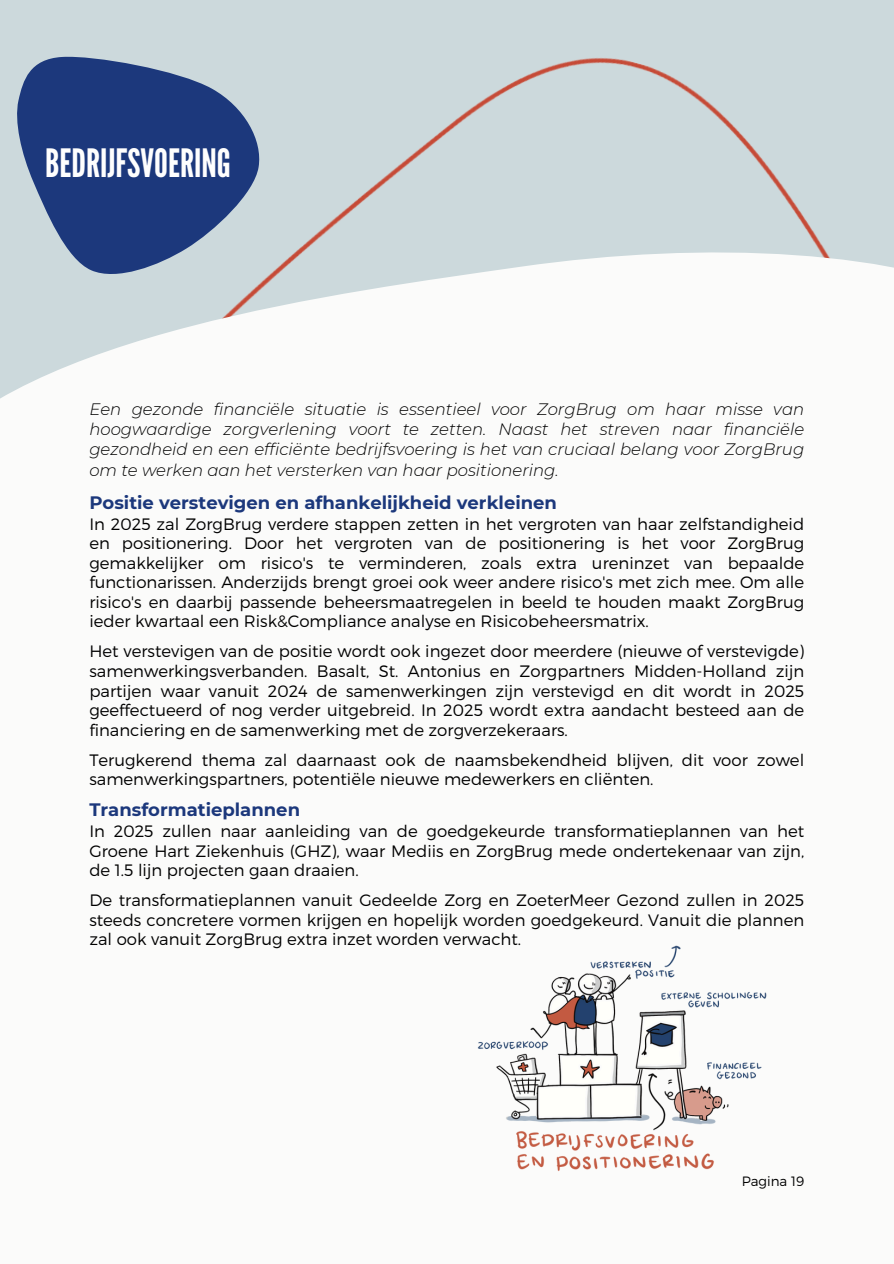
<style>
.page{position:relative;width:894px;height:1264px;background:#fff}
.page>*{position:absolute;margin:0;border:0;box-sizing:border-box;transform-origin:0 0}
.t1{font:39px "League Gothic";color:#fefefe}
.t2{font:700 18px "Montserrat";color:#1c387c}
.t3{font:300 16.5px/19.5px "Montserrat";color:#000;text-align:justify}
.t4{font:italic 300 16.5px/20.2px "Montserrat";color:#000;text-align:justify}
.t5{font:300 13.5px "Montserrat";color:#000}
</style>
<div class="page">
<div style="left:0;top:0;width:893px;height:240px;background:#ccd9dc"></div>
<svg style="left:0;top:240px;width:893px;height:159px"></svg>
<svg style="left:17px;top:57px;width:242px;height:217px;background:#496194"></svg>
<img style="left:477px;top:945px;width:290px;height:227px">
<p class="t1" style="left:45px;top:140px;width:187px">BEDRIJFSVOERING</p>
<h2 class="t4" style="left:89px;top:399px;width:716px">Een gezonde financiële situatie is essentieel voor ZorgBrug om haar misse van hoogwaardige zorgverlening voort te zetten. Naast het streven naar financiële gezondheid en een efficiënte bedrijfsvoering is het van cruciaal belang voor ZorgBrug om te werken aan het versterken van haar positionering.</h2>
<h1 class="t2" style="left:89px;top:491px;width:469px">Positie verstevigen en afhankelijkheid verkleinen</h1>
<h1 class="t3" style="left:89px;top:513px;width:716px">In 2025 zal ZorgBrug verdere stappen zetten in het vergroten van haar zelfstandigheid en positionering. Door het vergroten van de positionering is het voor ZorgBrug gemakkelijker om risico's te verminderen, zoals extra ureninzet van bepaalde functionarissen. Anderzijds brengt groei ook weer andere risico's met zich mee. Om alle risico's en daarbij passende beheersmaatregelen in beeld te houden maakt ZorgBrug ieder kwartaal een Risk&amp;Compliance analyse en Risicobeheersmatrix.</h1>
<h2 class="t3" style="left:89px;top:641px;width:716px">Het verstevigen van de positie wordt ook ingezet door meerdere (nieuwe of verstevigde) samenwerkingsverbanden. Basalt, St. Antonius en Zorgpartners Midden-Holland zijn partijen waar vanuit 2024 de samenwerkingen zijn verstevigd en dit wordt in 2025 geeffectueerd of nog verder uitgebreid. In 2025 wordt extra aandacht besteed aan de financiering en de samenwerking met de zorgverzekeraars.</h2>
<h2 class="t3" style="left:89px;top:749px;width:716px">Terugkerend thema zal daarnaast ook de naamsbekendheid blijven, dit voor zowel samenwerkingspartners, potentiële nieuwe medewerkers en cliënten.</h2>
<h2 class="t2" style="left:89px;top:798px;width:212px">Transformatieplannen</h2>
<h2 class="t3" style="left:89px;top:820px;width:716px">In 2025 zullen naar aanleiding van de goedgekeurde transformatieplannen van het Groene Hart Ziekenhuis (GHZ), waar Mediis en ZorgBrug mede ondertekenaar van zijn, de 1.5 lijn projecten gaan draaien.</h2>
<h2 class="t3" style="left:89px;top:889px;width:716px">De transformatieplannen vanuit Gedeelde Zorg en ZoeterMeer Gezond zullen in 2025 steeds concretere vormen krijgen en hopelijk worden goedgekeurd. Vanuit die plannen zal ook vanuit ZorgBrug extra inzet worden verwacht.</h2>
<p class="t5" style="left:741px;top:1172px;width:64px">Pagina 19</p>
</div>
